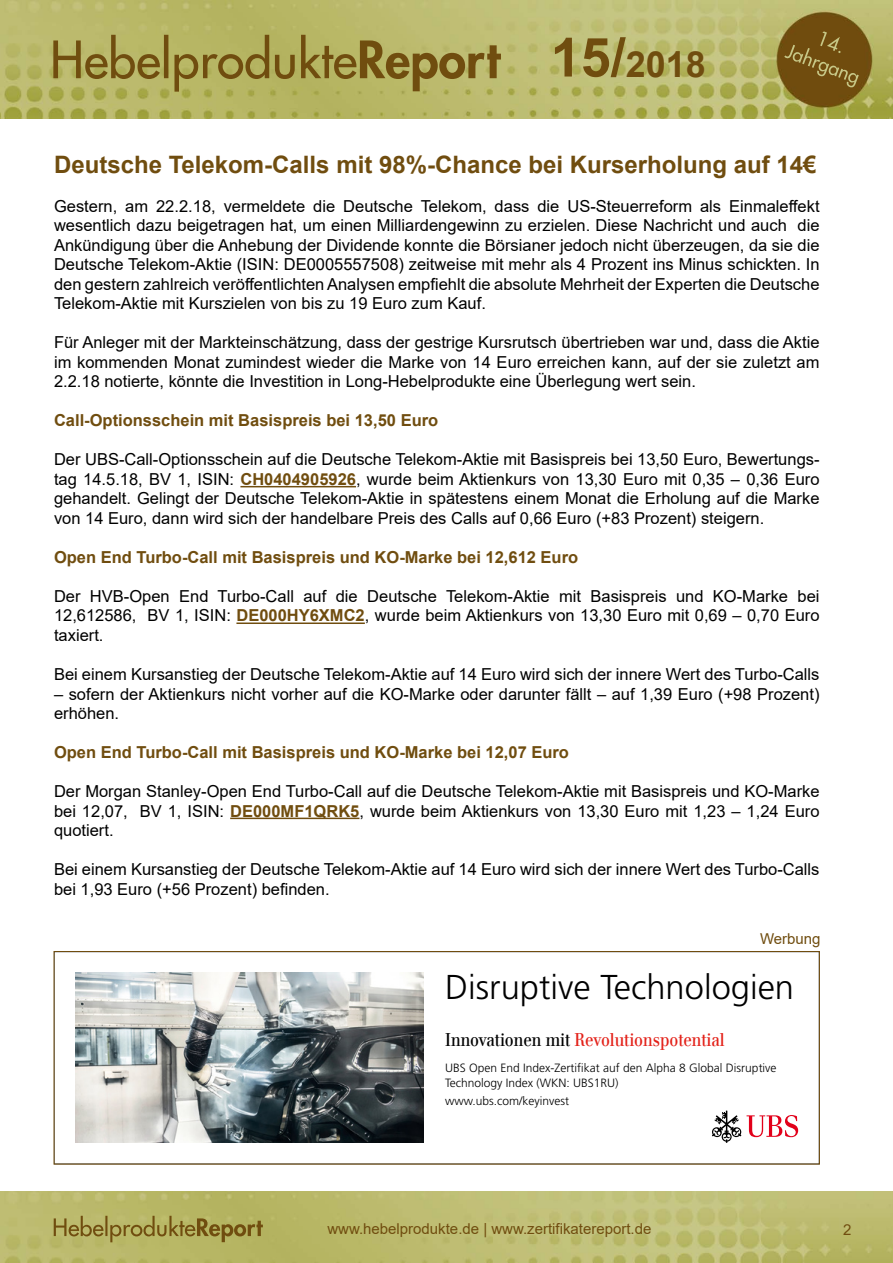
<style>
.page{position:relative;width:893px;height:1263px;background:#fff}
.page>*{position:absolute;margin:0;border:0;box-sizing:border-box;transform-origin:0 0}
.t1{font:700 36px "Arial";color:#704d0f}
.t2{font:300 34.5px "Frutiger LT Std";color:#000}
.t3{font:700 24px "Arial";color:#704d0f}
.t4{font:18px "UBS Headline";color:#e32119}
.t5{font:16.5px/19.5px "Arial";color:#000;text-align:justify}
.t6{font:700 16.5px "Arial";color:#704d0f}
.t7{font:15px "Arial";color:#704d0f}
.t8{font:300 12px/14.4px "Frutiger LT Std";color:#000}
.s1{font-size:54px}
.s2{font-weight:700;color:#704d0f}
.s3{color:#000}
</style>
<div class="page">
<img style="left:0;top:1192px;width:893px;height:71px">
<img style="left:0;top:0;width:893px;height:119px">
<hr style="left:240px;top:486px;width:116px;height:1px;background:#704d0f">
<hr style="left:236px;top:622px;width:129px;height:2px;background:#704d0f">
<hr style="left:230px;top:818px;width:129px;height:1px;background:#704d0f">
<img style="left:75px;top:973px;width:349px;height:170px">
<svg style="left:712px;top:1110px;width:86px;height:33px"></svg>
<div style="left:54px;top:951px;width:766px;height:213px;border:1px solid #704d0f"></div>
<h1 class="t1" style="left:551px;top:39px;width:157px"><span class="s1">15/</span>2018</h1>
<h3 class="t3" style="left:54px;top:147px;width:764px">Deutsche Telekom-Calls mit 98%-Chance bei Kurserholung auf 14€</h3>
<p class="t5" style="left:54px;top:196px;width:767px">Gestern, am 22.2.18, vermeldete die Deutsche Telekom, dass die US-Steuerreform als Einmaleffekt wesentlich dazu beigetragen hat, um einen Milliardengewinn zu erzielen. Diese Nachricht und auch die Ankündigung über die Anhebung der Dividende konnte die Börsianer jedoch nicht überzeugen, da sie die Deutsche Telekom-Aktie (ISIN: DE0005557508) zeitweise mit mehr als 4 Prozent ins Minus schickten. In den gestern zahlreich veröffentlichten Analysen empfiehlt die absolute Mehrheit der Experten die Deutsche Telekom-Aktie mit Kurszielen von bis zu 19 Euro zum Kauf.</p>
<p class="t5" style="left:54px;top:333px;width:767px">Für Anleger mit der Markteinschätzung, dass der gestrige Kursrutsch übertrieben war und, dass die Aktie im kommenden Monat zumindest wieder die Marke von 14 Euro erreichen kann, auf der sie zuletzt am 2.2.18 notierte, könnte die Investition in Long-Hebelprodukte eine Überlegung wert sein.</p>
<p class="t6" style="left:54px;top:409px;width:386px">Call-Optionsschein mit Basispreis bei 13,50 Euro</p>
<p class="t5" style="left:54px;top:450px;width:767px">Der UBS-Call-Optionsschein auf die Deutsche Telekom-Aktie mit Basispreis bei 13,50 Euro, Bewertungs&shy;tag 14.5.18, BV 1, ISIN: <span class="s2">CH0404905926</span>, wurde beim Aktienkurs von 13,30 Euro mit 0,35 – 0,36 Euro gehandelt. Gelingt der Deutsche Telekom-Aktie in spätestens einem Monat die Erholung auf die Marke von 14 Euro, dann wird sich der handelbare Preis des Calls auf 0,66 Euro (+83 Prozent) steigern.</p>
<p class="t6" style="left:54px;top:545px;width:526px">Open End Turbo-Call mit Basispreis und KO-Marke bei 12,612 Euro</p>
<p class="t5" style="left:54px;top:586px;width:767px">Der HVB-Open End Turbo-Call auf die Deutsche Telekom-Aktie mit Basispreis und KO-Marke bei 12,612586, BV 1, ISIN: <span class="s2">DE000HY6XMC2</span>, wurde beim Aktienkurs von 13,30 Euro mit 0,69 – 0,70 Euro taxiert.</p>
<p class="t5" style="left:54px;top:664px;width:767px">Bei einem Kursanstieg der Deutsche Telekom-Aktie auf 14 Euro wird sich der innere Wert des Turbo-Calls</p>
<p class="t5" style="left:54px;top:684px;width:767px">– sofern der Aktienkurs nicht vorher auf die KO-Marke oder darunter fällt – auf 1,39 Euro (+98 Prozent) erhöhen.</p>
<p class="t6" style="left:54px;top:741px;width:516px">Open End Turbo-Call mit Basispreis und KO-Marke bei 12,07 Euro</p>
<p class="t5" style="left:54px;top:781px;width:767px">Der Morgan Stanley-Open End Turbo-Call auf die Deutsche Telekom-Aktie mit Basispreis und KO-Marke bei 12,07, BV 1, ISIN: <span class="s2">DE000MF1QRK5</span>, wurde beim Aktienkurs von 13,30 Euro mit 1,23 – 1,24 Euro quotiert.</p>
<p class="t5" style="left:54px;top:859px;width:767px">Bei einem Kursanstieg der Deutsche Telekom-Aktie auf 14 Euro wird sich der innere Wert des Turbo-Calls bei 1,93 Euro (+56 Prozent) befinden.</p>
<p class="t7" style="left:760px;top:929px;width:62px">Werbung</p>
<h2 class="t2" style="left:445px;top:967px;width:350px">Disruptive Technologien</h2>
<p class="t4" style="left:445px;top:1029px;width:281px"><span class="s3">Innovationen mit</span> Revolutionspotential</p>
<p class="t8" style="left:445px;top:1061px;width:333px">UBS Open End Index-Zertifikat auf den Alpha 8 Global Disruptive<br>Technology Index (WKN: UBS1RU)</p>
<p class="t8" style="left:445px;top:1093px;width:126px">www.ubs.com/keyinvest</p>
<p class="t7" style="left:327px;top:1218px;width:326px">www.hebelprodukte.de | www.zertifikatereport.de</p>
<p class="t7" style="left:843px;top:1219px;width:10px">2</p>
</div>
